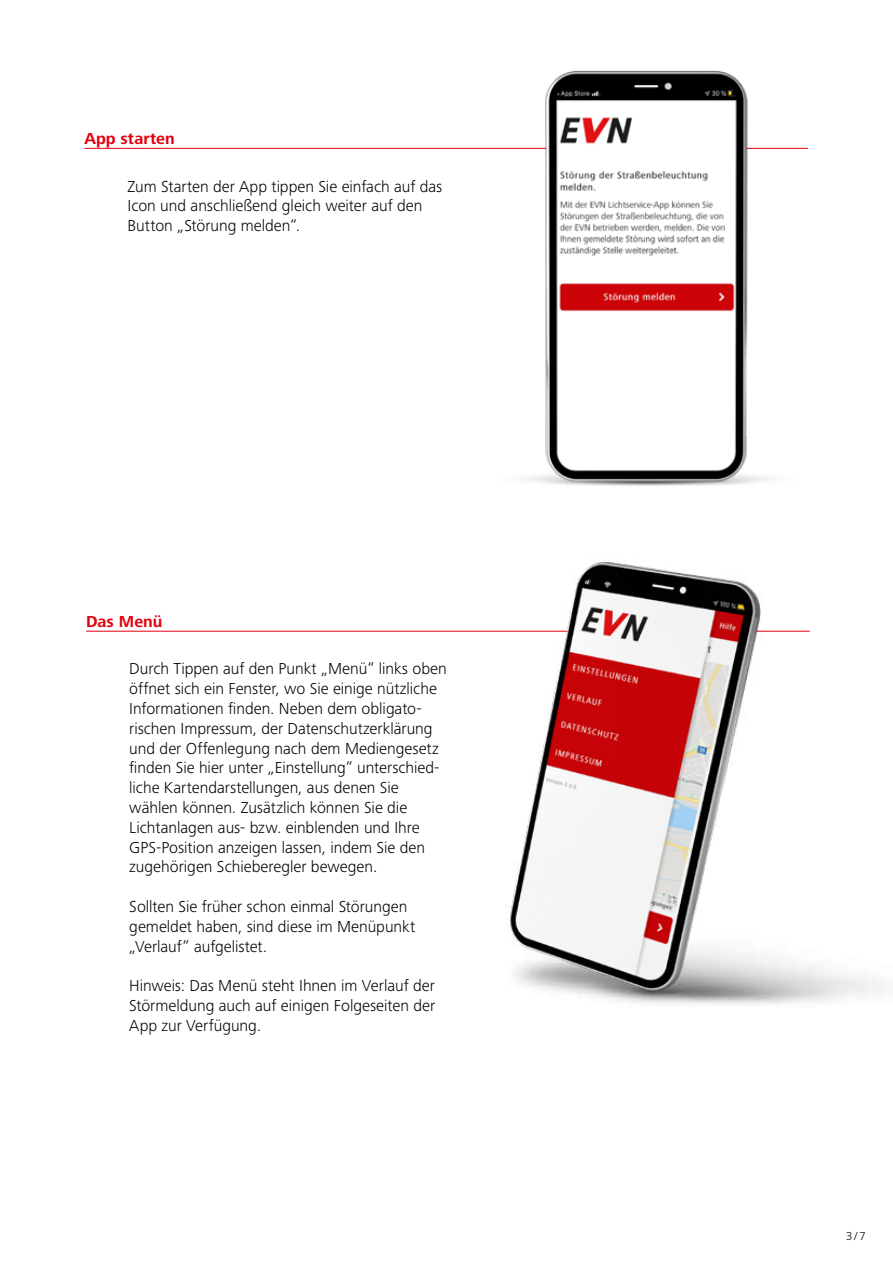
<style>
.page{position:relative;width:893px;height:1263px;background:#fff}
.page>*{position:absolute;margin:0;border:0;box-sizing:border-box;transform-origin:0 0}
.t1{font:300 16.5px/19.8px "Frutiger Next LTW1 G";color:#000}
.t2{font:700 16.5px "Frutiger Next LTW1 G";color:#e3000f}
.t3{font:300 12px "Frutiger Next LTW1 G";color:#000}
</style>
<div class="page">
<hr style="left:84px;top:148px;width:724px;height:1px;background:#e3000f">
<hr style="left:86px;top:631px;width:724px;height:1px;background:#e3000f">
<img style="left:486px;top:70px;width:320px;height:411px">
<img style="left:427px;top:481px;width:457px;height:524px">
<p class="t2" style="left:84px;top:129px;width:92px">App starten</p>
<p class="t1" style="left:128px;top:176px;width:316px">Zum Starten der App tippen Sie einfach auf das<br>Icon und anschließend gleich weiter auf den<br>Button „Störung melden“.</p>
<p class="t2" style="left:86px;top:612px;width:78px">Das Menü</p>
<p class="t1" style="left:129px;top:659px;width:319px">Durch Tippen auf den Punkt „Menü“ links oben öffnet sich ein Fenster, wo Sie einige nützliche Informationen finden. Neben dem obligato&shy;rischen Impressum, der Datenschutzerklärung und der Offenlegung nach dem Mediengesetz finden Sie hier unter „Einstellung“ unterschied&shy;liche Kartendarstellungen, aus denen Sie wählen können. Zusätzlich können Sie die Lichtanlagen aus- bzw. einblenden und Ihre GPS-Position anzeigen lassen, indem Sie den zugehörigen Schieberegler bewegen.</p>
<p class="t1" style="left:129px;top:897px;width:287px">Sollten Sie früher schon einmal Störungen gemeldet haben, sind diese im Menüpunkt „Verlauf“ aufgelistet.</p>
<p class="t1" style="left:129px;top:976px;width:307px;text-align:justify">Hinweis: Das Menü steht Ihnen im Verlauf der Störmeldung auch auf einigen Folgeseiten der App zur Verfügung.</p>
<p class="t3" style="left:846px;top:1229px;width:21px">3/7</p>
</div>
